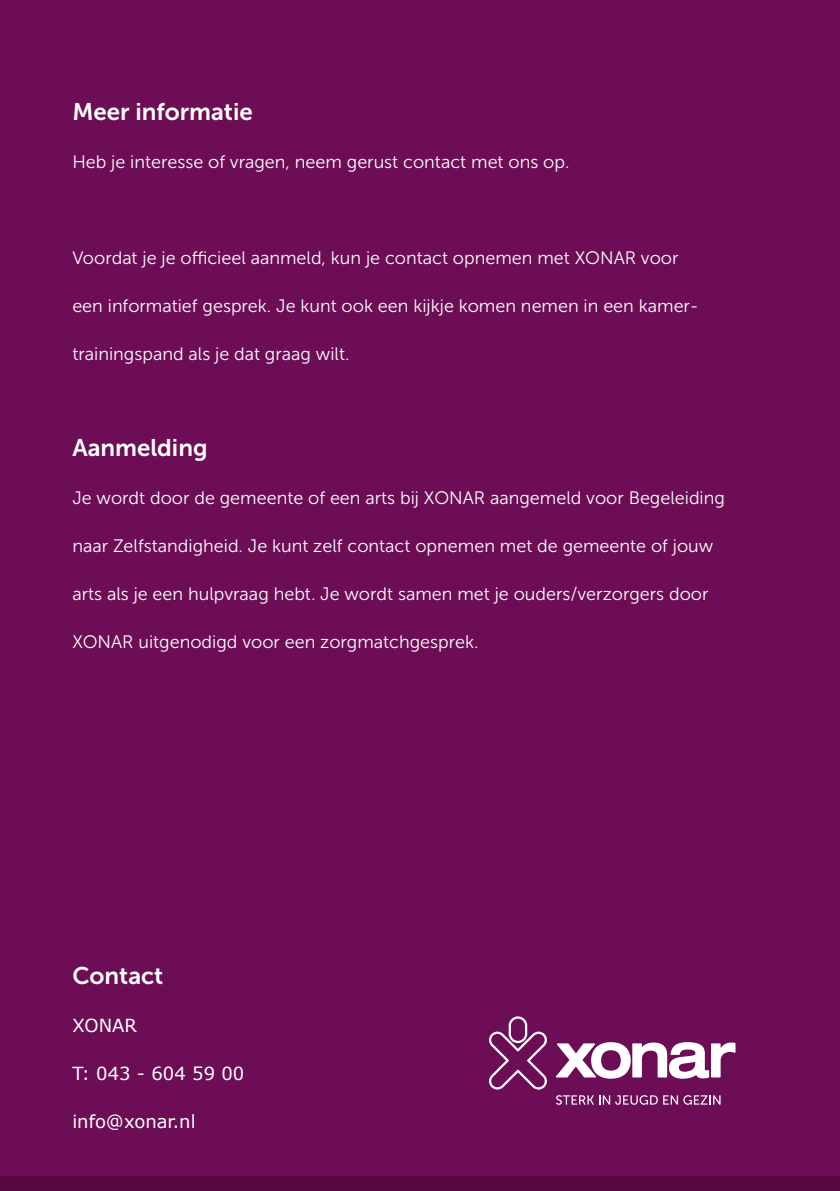
<style>
.page{position:relative;width:840px;height:1191px;background:#fff}
.page>*{position:absolute;margin:0;border:0;box-sizing:border-box;transform-origin:0 0}
.t1{font:24px "Museo Sans 700";color:#fff}
.t2{font:18px "Museo Sans 300";color:#fff}
.t3{font:18px "Verdana";color:#fff}
</style>
<div class="page">
<div style="left:0;top:0;width:839px;height:1185px;background:#6d0d56"></div>
<div style="left:0;top:1176px;width:839px;height:15px;background:#570642"></div>
<svg style="left:489px;top:1016px;width:57px;height:73px"></svg>
<svg style="left:556px;top:1042px;width:179px;height:36px"></svg>
<svg style="left:556px;top:1095px;width:121px;height:9px"></svg>
<svg style="left:683px;top:1095px;width:37px;height:9px"></svg>
<h1 class="t1" style="left:72px;top:98px;width:182px">Meer informatie</h1>
<p class="t2" style="left:72px;top:152px;width:498px">Heb je interesse of vragen, neem gerust contact met ons op.</p>
<p class="t2" style="left:72px;top:248px;width:607px">Voordat je je officieel aanmeld, kun je contact opnemen met XONAR voor</p>
<p class="t2" style="left:72px;top:296px;width:627px">een informatief gesprek. Je kunt ook een kijkje komen nemen in een kamer-</p>
<p class="t2" style="left:72px;top:344px;width:278px">trainingspand als je dat graag wilt.</p>
<h1 class="t1" style="left:72px;top:434px;width:137px">Aanmelding</h1>
<p class="t2" style="left:72px;top:488px;width:653px">Je wordt door de gemeente of een arts bij XONAR aangemeld voor Begeleiding</p>
<p class="t2" style="left:72px;top:536px;width:642px">naar Zelfstandigheid. Je kunt zelf contact opnemen met de gemeente of jouw</p>
<p class="t2" style="left:72px;top:584px;width:637px">arts als je een hulpvraag hebt. Je wordt samen met je ouders/verzorgers door</p>
<p class="t2" style="left:72px;top:632px;width:407px">XONAR uitgenodigd voor een zorgmatchgesprek.</p>
<h1 class="t1" style="left:72px;top:962px;width:92px">Contact</h1>
<p class="t3" style="left:72px;top:1013px;width:66px">XONAR</p>
<p class="t3" style="left:72px;top:1061px;width:173px">T: 043 - 604 59 00</p>
<p class="t3" style="left:72px;top:1109px;width:125px">info@xonar.nl</p>
</div>
